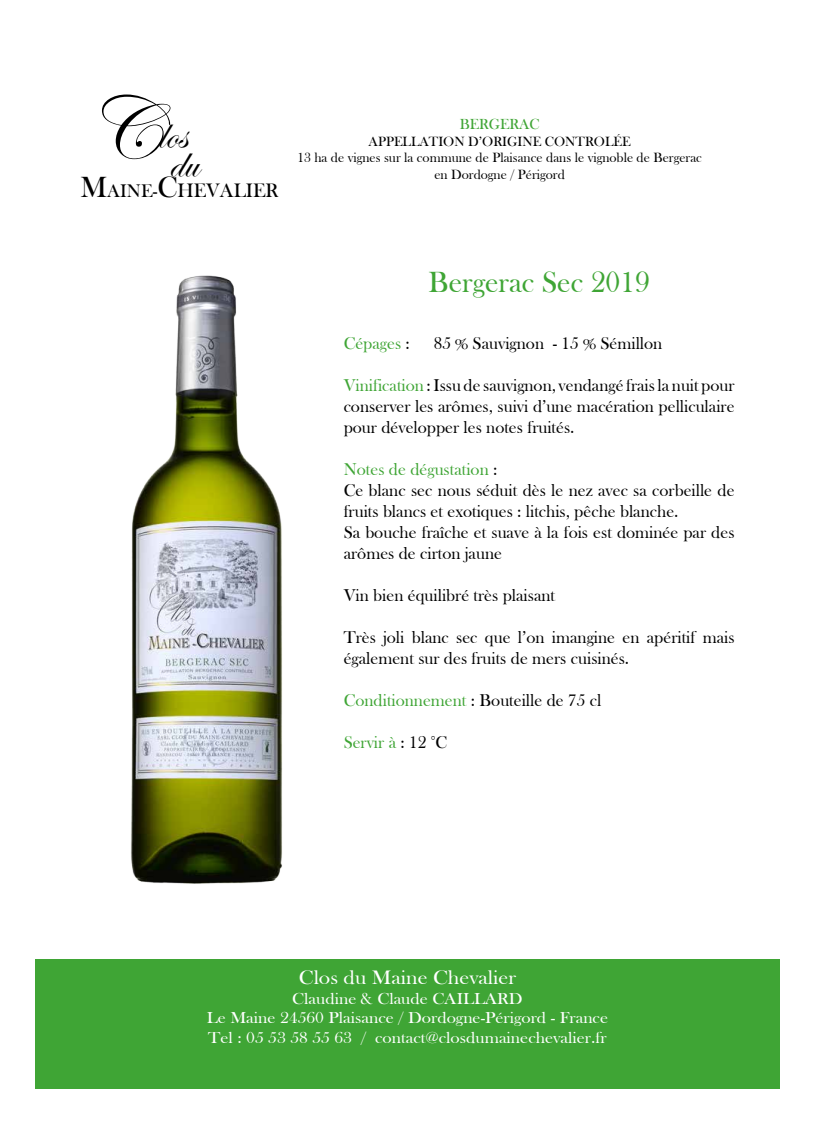
<style>
.page{position:relative;width:815px;height:1124px;background:#fff}
.page>*{position:absolute;margin:0;border:0;box-sizing:border-box;transform-origin:0 0}
.t1{font:45px "Edwardian Script ITC";color:#000}
.t2{font:30px "Bask Old Face";color:#3fa535}
.t3{font:20px "Bask Old Face";color:#fff;scale:1.1 1}
.t4{font:20px "Bask Old Face";color:#000}
.t5{font:17.5px/21px "Bask Old Face";color:#000}
.t6{font:17.5px "Bask Old Face";color:#3fa535}
.t7{font:16.25px/19.5px "Bask Old Face";color:#fff;text-align:center;scale:1.1 1}
.t8{font:15px "Bask Old Face";color:#3fa535}
.t9{font:13.75px/16.5px "Bask Old Face";color:#000;text-align:center}
.s1{font-size:90px}
.s2{font-size:30px}
.s3{font-size:18.75px}
.s4{color:#000}
.s5{color:#3fa535}
</style>
<div class="page">
<img style="left:131px;top:275px;width:151px;height:609px">
<div style="left:35px;top:958px;width:745px;height:130px;background:#3fa535"></div>
<h1 class="t1" style="left:86px;top:108px;width:102px"><span class="s1">C</span>los</h1>
<h1 class="t1" style="left:169px;top:138px;width:31px">du</h1>
<p class="t4" style="left:80px;top:179px;width:200px"><span class="s2">M</span><span class="s3">AINE-</span><span class="s2">C</span>HEVALIER</p>
<p class="t8" style="left:460px;top:116px;width:81px">BERGERAC</p>
<p class="t9" style="left:297px;top:133px;width:406px">APPELLATION D’ORIGINE CONTROLÉE<br>13 ha de vignes sur la commune de Plaisance dans le vignoble de Bergerac en Dordogne / Périgord</p>
<h2 class="t2" style="left:428px;top:265px;width:223px">Bergerac Sec 2019</h2>
<p class="t6" style="left:344px;top:333px;width:68px">Cépages <span class="s4">:</span></p>
<p class="t5" style="left:434px;top:333px;width:230px">85 % Sauvignon - 15 % Sémillon</p>
<p class="t5" style="left:344px;top:375px;width:392px;text-align:justify"><span class="s5">Vinification</span> : Issu de sauvignon, vendangé frais la nuit pour conserver les arômes, suivi d’une macération pelliculaire pour développer les notes fruités.</p>
<p class="t5" style="left:344px;top:459px;width:392px"><span class="s5">Notes de dégustation</span> :<br>Ce blanc sec nous séduit dès le nez avec sa corbeille de fruits blancs et exotiques : litchis, pêche blanche.<br>Sa bouche fraîche et suave à la fois est dominée par des arômes de cirton jaune</p>
<p class="t5" style="left:344px;top:585px;width:213px">Vin bien équilibré très plaisant</p>
<p class="t5" style="left:344px;top:627px;width:392px">Très joli blanc sec que l’on imangine en apéritif mais également sur des fruits de mers cuisinés.</p>
<p class="t5" style="left:344px;top:690px;width:259px"><span class="s5">Conditionnement</span> : Bouteille de 75 cl</p>
<p class="t6" style="left:344px;top:732px;width:105px">Servir à <span class="s4">: 12 °C</span></p>
<p class="t3" style="left:299px;top:966px;width:199px">Clos du Maine Chevalier</p>
<p class="t7" style="left:207px;top:988px;width:366px">Claudine &amp; Claude CAILLARD<br>Le Maine 24560 Plaisance / Dordogne-Périgord - France<br>Tel : 05 53 58 55 63 / contact@closdumainechevalier.fr</p>
</div>
